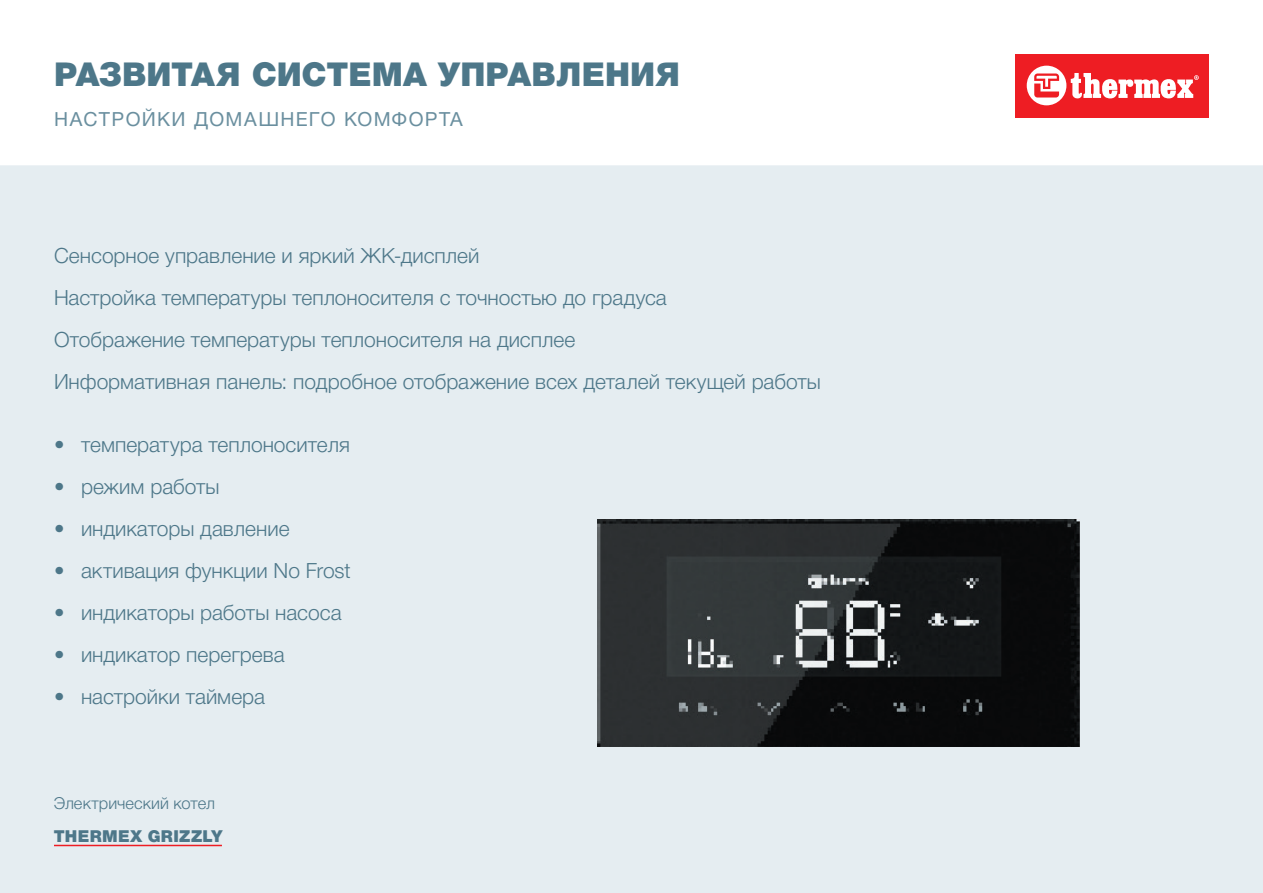
<style>
.page{position:relative;width:1263px;height:893px;background:#fff}
.page>*{position:absolute;margin:0;border:0;box-sizing:border-box;transform-origin:0 0}
.t1{font:900 33px "Helvetica Neue Cyr";color:#4d7789}
.t2{font:300 21px/42px "Helvetica Neue Cyr";color:#4d7789}
.t3{font:19.5px "Helvetica Neue Cyr";letter-spacing:.065em;color:#6a8f9f}
.t4{font:300 16.5px "Helvetica Neue Cyr";letter-spacing:.005em;color:#4d7789}
.t5{font:900 16.5px "Helvetica Neue Cyr";letter-spacing:.02em;color:#4d7789}
</style>
<div class="page">
<div style="left:0;top:165px;width:1263px;height:728px;background:#e5edf1"></div>
<img style="left:598px;top:520px;width:482px;height:226px">
<div style="left:1015px;top:54px;width:194px;height:63px;background:#ee1d23"></div>
<svg style="left:1027px;top:66px;width:172px;height:39px"></svg>
<hr style="left:54px;top:845px;width:168px;height:1px;background:#ee1d23">
<h1 class="t1" style="left:54px;top:55px;width:627px">РАЗВИТАЯ СИСТЕМА УПРАВЛЕНИЯ</h1>
<p class="t3" style="left:54px;top:109px;width:410px">НАСТРОЙКИ ДОМАШНЕГО КОМФОРТА</p>
<p class="t2" style="left:54px;top:235px;width:768px">Сенсорное управление и яркий ЖК-дисплей<br>Настройка температуры теплоносителя с точностью до градуса<br>Отображение температуры теплоносителя на дисплее<br>Информативная панель: подробное отображение всех деталей текущей работы</p>
<p class="t2" style="left:54px;top:424px;width:297px">• температура теплоносителя</p>
<p class="t2" style="left:54px;top:466px;width:167px">• режим работы</p>
<p class="t2" style="left:54px;top:508px;width:237px">• индикаторы давление</p>
<p class="t2" style="left:54px;top:550px;width:298px">• активация функции No Frost</p>
<p class="t2" style="left:54px;top:592px;width:289px">• индикаторы работы насоса</p>
<p class="t2" style="left:54px;top:634px;width:232px">• индикатор перегрева</p>
<p class="t2" style="left:54px;top:676px;width:213px">• настройки таймера</p>
<p class="t4" style="left:54px;top:794px;width:163px">Электрический котел</p>
<p class="t5" style="left:54px;top:827px;width:170px">THERMEX GRIZZLY</p>
</div>
